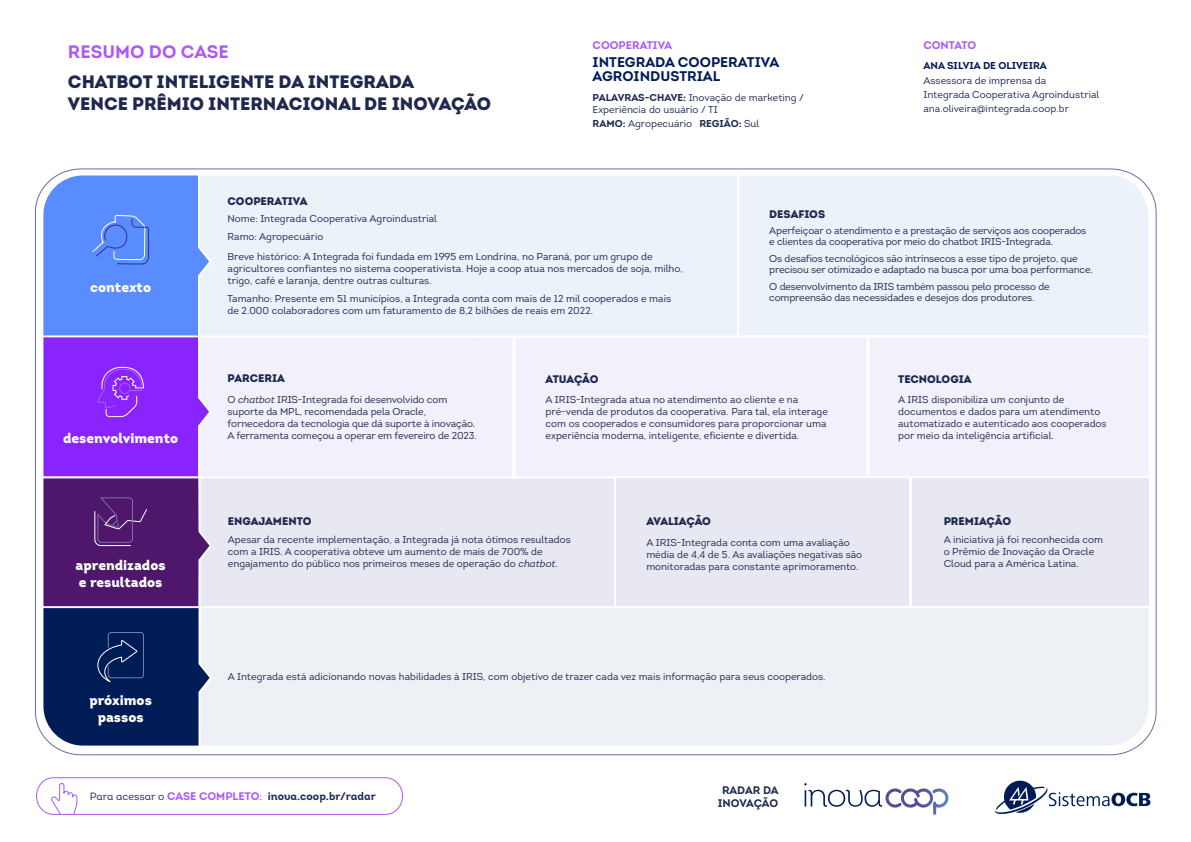
<style>
.page{position:relative;width:1191px;height:842px;background:#fff}
.page>*{position:absolute;margin:0;border:0;box-sizing:border-box;transform-origin:0 0}
.t1{font:900 18px/22px "Intro";color:#1f294f}
.t2{font:700 18px "Intro";color:#ad59f5}
.t3{font:900 14px/16.8px "Intro";color:#fff}
.t4{font:700 14px/14px "Intro";color:#001c57}
.t5{font:900 11px "Intro";color:#1f294f}
.t6{font:11px/13.2px "Intro Bold Alt";color:#1f294f;text-align:center}
.t7{font:700 11px "Intro";color:#ad59f5}
.t8{font:10px/12px "Intro";color:#1f294f}
.t9{font:700 10px "Intro";color:#001c57}
.s1{font-weight:700}
.s2{font-style:italic}
.s3{font-family:"Intro Book Alt";font-size:10.5px}
.s4{color:#ad59f5}
.s5{font-family:"Intro Book Alt"}
</style>
<div class="page">
<div style="left:210px;top:608px;width:938px;height:137px;background:#edf0f5"></div>
<div style="left:210px;top:478px;width:404px;height:128px;background:#e8e8f2"></div>
<div style="left:210px;top:338px;width:302px;height:138px;background:#f2f0fa"></div>
<div style="left:210px;top:175px;width:527px;height:160px;background:#ebf2fa"></div>
<div style="left:869px;top:338px;width:279px;height:138px;background:#f2f0fa"></div>
<div style="left:515px;top:338px;width:351px;height:138px;background:#f2f0fa"></div>
<div style="left:911px;top:478px;width:237px;height:128px;background:#e8e8f2"></div>
<div style="left:616px;top:478px;width:293px;height:128px;background:#e8e8f2"></div>
<svg style="left:994px;top:781px;width:156px;height:33px"></svg>
<svg style="left:804px;top:783px;width:144px;height:32px"></svg>
<svg style="left:43px;top:168px;width:167px;height:577px;background:#5e4ebb"></svg>
<div style="left:739px;top:175px;width:409px;height:160px;background:#ebf2fa"></div>
<div style="left:36px;top:777px;width:367px;height:38px;border:1px solid #ad59f5;border-radius:18px"></div>
<svg style="left:50px;top:783px;width:28px;height:32px"></svg>
<h1 class="t2" style="left:68px;top:41px;width:162px">RESUMO DO CASE</h1>
<h1 class="t1" style="left:68px;top:70px;width:425px">CHATBOT INTELIGENTE DA INTEGRADA<br>VENCE PRÊMIO INTERNACIONAL DE INOVAÇÃO</h1>
<p class="t7" style="left:592px;top:38px;width:81px">COOPERATIVA</p>
<h2 class="t4" style="left:592px;top:55px;width:188px">INTEGRADA COOPERATIVA<br>AGROINDUSTRIAL</h2>
<p class="t8" style="left:592px;top:91px;width:213px"><span class="s1">PALAVRAS-CHAVE:</span> Inovação de marketing /<br>Experiência do usuário / TI</p>
<p class="t8" style="left:592px;top:118px;width:168px"><span class="s1">RAMO:</span> Agropecuário <span class="s1">REGIÃO:</span> Sul</p>
<p class="t7" style="left:923px;top:38px;width:54px">CONTATO</p>
<p class="t9" style="left:923px;top:59px;width:125px">ANA SILVIA DE OLIVEIRA</p>
<p class="t8" style="left:923px;top:74px;width:177px;line-height:14px">Assessora de imprensa da<br>Integrada Cooperativa Agroindustrial ana.oliveira@integrada.coop.br</p>
<h2 class="t3" style="left:90px;top:278px;width:62px">contexto</h2>
<h2 class="t3" style="left:63px;top:429px;width:117px">desenvolvimento</h2>
<h2 class="t3" style="left:76px;top:556px;width:92px">aprendizados e resultados</h2>
<h2 class="t3" style="left:89px;top:691px;width:64px;text-align:center">próximos passos</h2>
<p class="t5" style="left:227px;top:193px;width:81px">COOPERATIVA</p>
<p class="t8" style="left:227px;top:210px;width:211px;line-height:17.7px">Nome: Integrada Cooperativa Agroindustrial<br>Ramo: Agropecuário</p>
<p class="t8" style="left:227px;top:251px;width:457px">Breve histórico: A Integrada foi fundada em 1995 em Londrina, no Paraná, por um grupo de agricultores confiantes no sistema cooperativista. Hoje a coop atua nos mercados de soja, milho, trigo, café e laranja, dentre outras culturas.</p>
<p class="t8" style="left:227px;top:293px;width:445px">Tamanho: Presente em 51 municípios, a Integrada conta com mais de 12 mil cooperados e mais de 2.000 colaboradores com um faturamento de 8,2 bilhões de reais em 2022.</p>
<p class="t5" style="left:769px;top:207px;width:57px">DESAFIOS</p>
<p class="t8" style="left:769px;top:225px;width:318px;line-height:11px">Aperfeiçoar o atendimento e a prestação de serviços aos cooperados e clientes da cooperativa por meio do chatbot IRIS-Integrada.</p>
<p class="t8" style="left:769px;top:253px;width:325px;line-height:11px">Os desafios tecnológicos são intrínsecos a esse tipo de projeto, que precisou ser otimizado e adaptado na busca por uma boa performance.</p>
<p class="t8" style="left:769px;top:281px;width:282px;line-height:11px">O desenvolvimento da IRIS também passou pelo processo de compreensão das necessidades e desejos dos produtores.</p>
<p class="t5" style="left:227px;top:371px;width:59px">PARCERIA</p>
<p class="t8" style="left:227px;top:393px;width:251px">O <span class="s2">chatbot</span> IRIS-Integrada foi desenvolvido com suporte da MPL, recomendada pela Oracle, fornecedora da tecnologia que dá suporte à inovação.<br>A ferramenta começou a operar em fevereiro de 2023.</p>
<p class="t5" style="left:545px;top:371px;width:54px">ATUAÇÃO</p>
<p class="t8" style="left:545px;top:394px;width:284px">A IRIS-Integrada atua no atendimento ao cliente e na pré-venda de produtos da cooperativa. Para tal, ela interage com os cooperados e consumidores para proporcionar uma experiência moderna, inteligente, eficiente e divertida.</p>
<p class="t5" style="left:228px;top:514px;width:85px">ENGAJAMENTO</p>
<p class="t8" style="left:228px;top:533px;width:344px">Apesar da recente implementação, a Integrada já nota ótimos resultados com a IRIS. A cooperativa obteve um aumento de mais de 700% de engajamento do público nos primeiros meses de operação do <span class="s2">chatbot</span>.</p>
<p class="t5" style="left:646px;top:514px;width:66px">AVALIAÇÃO</p>
<p class="t8" style="left:646px;top:536px;width:217px">A IRIS-Integrada conta com uma avaliação média de 4,4 de 5. As avaliações negativas são monitoradas para constante aprimoramento.</p>
<p class="t5" style="left:898px;top:371px;width:75px">TECNOLOGIA</p>
<p class="t8" style="left:898px;top:394px;width:210px">A IRIS disponibiliza um conjunto de documentos e dados para um atendimento automatizado e autenticado aos cooperados por meio da inteligência artificial.</p>
<p class="t5" style="left:943px;top:514px;width:69px">PREMIAÇÃO</p>
<p class="t8" style="left:943px;top:533px;width:161px">A iniciativa já foi reconhecida com o Prêmio de Inovação da Oracle<br>Cloud para a América Latina.</p>
<p class="t8" style="left:228px;top:671px;width:599px">A Integrada está adicionando novas habilidades à IRIS, com objetivo de trazer cada vez mais informação para seus cooperados.</p>
<p class="t6" style="left:90px;top:789px;width:287px"><span class="s3">Para acessar o</span> <span class="s4">CASE COMPLETO</span><span class="s5">:</span> inova.coop.br/radar</p>
<p class="t6" style="left:717px;top:783px;width:62px">RADAR DA<br>INOVAÇÃO</p>
</div>
